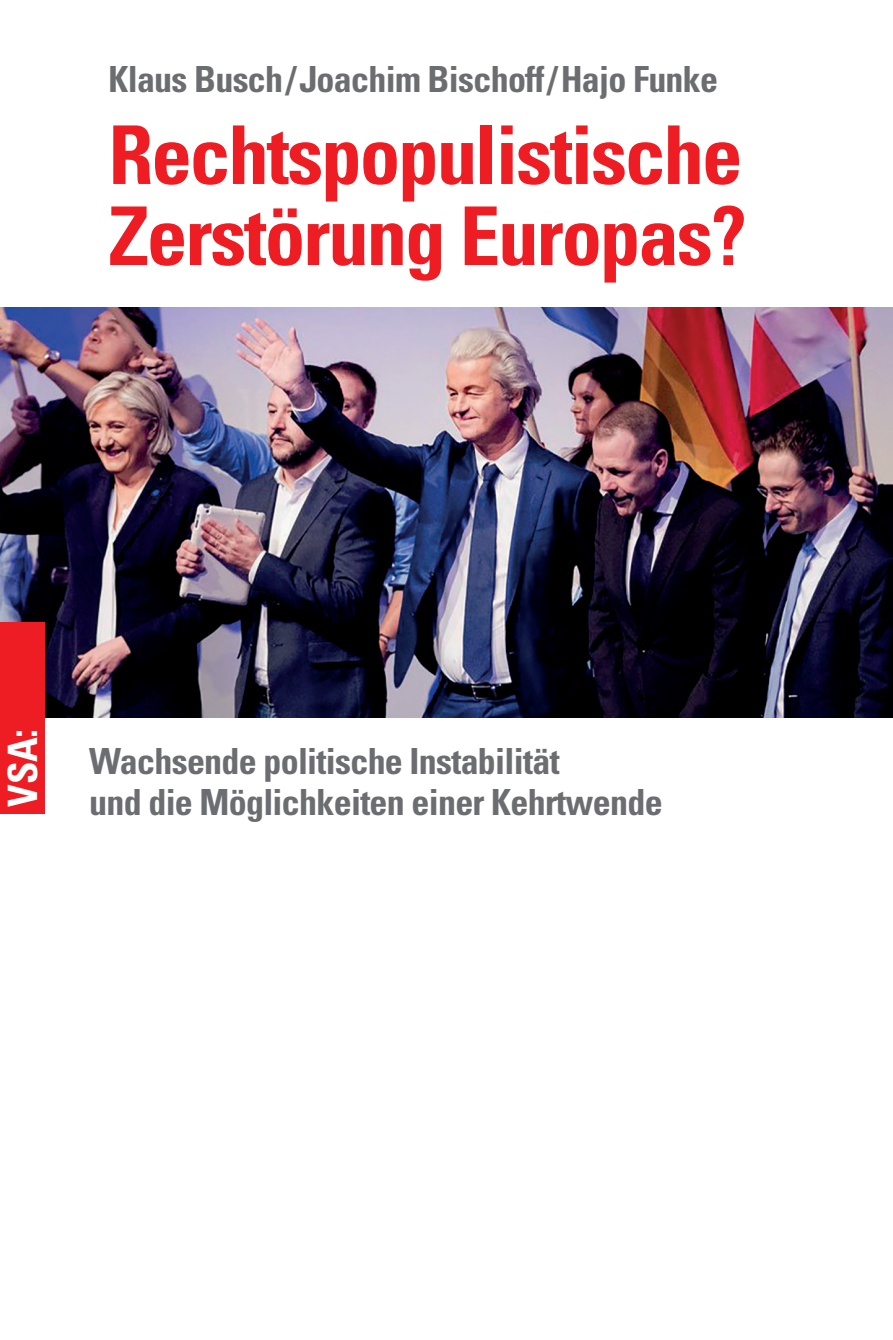
<style>
.page{position:relative;width:893px;height:1340px;background:#fff}
.page>*{position:absolute;margin:0;border:0;box-sizing:border-box;transform-origin:0 0}
.t1{font:700 condensed 81px "Univers";letter-spacing:-.025em;color:#ee1d23}
.t2{font:700 condensed 40.5px "Univers";color:#fff}
.Autor{font:700 condensed 36px "Univers";letter-spacing:-.02em;color:#6c6d70}
</style>
<div class="page">
<img style="left:0;top:308px;width:893px;height:410px">
<div style="left:0;top:622px;width:45px;height:191px;background:#ee1d23"></div>
<p class="Autor" style="left:108px;top:57px;width:611px">Klaus Busch/Joachim Bischoff/Hajo Funke</p>
<p class="t1" style="left:108px;top:105px;width:636px">Rechtspopulistische</p>
<p class="t1" style="left:108px;top:186px;width:640px">Zerstörung Europas?</p>
<p class="t2" style="left:-2px;top:806px;width:79px;rotate:-90deg">VSA:</p>
<p class="Autor" style="left:89px;top:739px;width:472px">Wachsende politische Instabilität</p>
<p class="Autor" style="left:89px;top:780px;width:575px">und die Möglichkeiten einer Kehrtwende</p>
</div>
